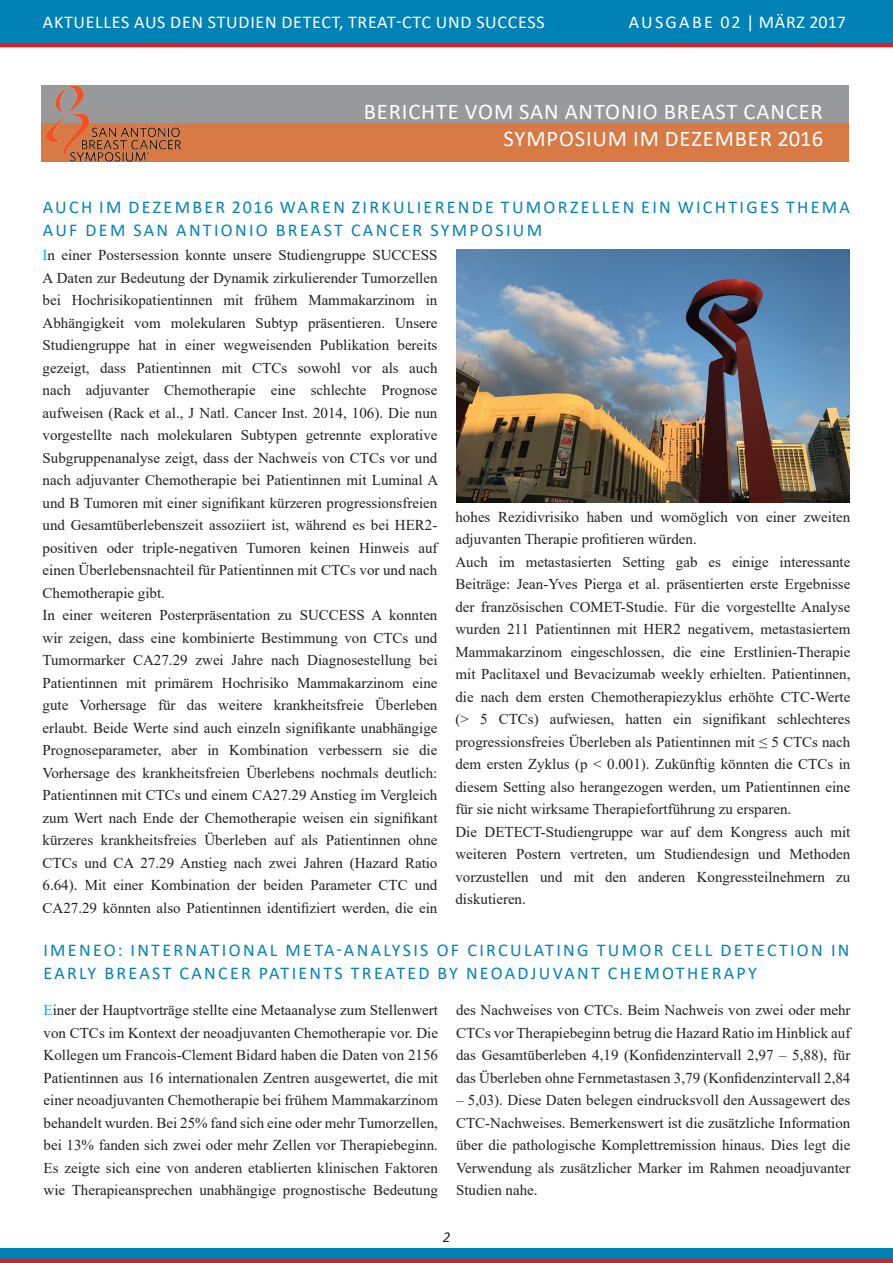
<style>
.page{position:relative;width:893px;height:1263px;background:#fff}
.page>*{position:absolute;margin:0;border:0;box-sizing:border-box;transform-origin:0 0}
.t1{font:22.5px/27px "Calibri";letter-spacing:.04em;color:#fff;text-align:right}
.t2{font:18px/22.5px "Calibri";letter-spacing:.13em;color:#0182b7}
.t3{font:18px "Calibri";letter-spacing:.04em;color:#fff}
.t4{font:18px "Calibri";letter-spacing:.1em;color:#fff}
.t5{font:15px/22.5px "Times New Roman";color:#231f20;text-align:justify}
.t6{font:italic 15px "Calibri";color:#231f20}
.s1{color:#00aeef}
</style>
<div class="page">
<div style="left:0;top:0;width:893px;height:43px;background:#0182b7"></div>
<hr style="left:0;top:43px;width:893px;height:4px;background:#d1232a">
<div style="left:0;top:1248px;width:893px;height:11px;background:#0182b7"></div>
<hr style="left:0;top:1259px;width:893px;height:4px;background:#d1232a">
<div style="left:41px;top:85px;width:808px;height:77px;background:#98999b"></div>
<div style="left:41px;top:123px;width:808px;height:39px;background:#d77a45"></div>
<img style="left:47px;top:85px;width:135px;height:77px">
<img style="left:457px;top:250px;width:392px;height:253px">
<p class="t3" style="left:43px;top:10px;width:249px">AKTUELLES AUS DEN STUDIEN DETE</p>
<p class="t3" style="left:321px;top:10px;width:206px">CT, TREAT-CTC UND SU CCESS</p>
<p class="t4" style="left:629px;top:10px;width:219px">AUSGABE 02 | MÄRZ 2017</p>
<h1 class="t1" style="left:364px;top:98px;width:461px">BERICHTE VOM SAN ANTONIO BREAST CANCER<br>SYM POSI UM IM DEZEM BER 2016</h1>
<p class="t2" style="left:43px;top:195px;width:664px">AUCH IM DEZEM BER 2016 WAREN ZI RKULI ERENDE TUMORZELLEN EI N WICH</p>
<p class="t2" style="left:728px;top:195px;width:108px">TIGES TH EMA</p>
<p class="t2" style="left:43px;top:218px;width:498px">AUF DEM SAN ANTIONIO BREAST CANCER SYM POSI UM</p>
<p class="t5" style="left:43px;top:243px;width:397px;text-align:left"><span class="s1">I</span>n einer Postersession konnte unsere Studiengruppe SUCCESS<br>A Daten zur Bedeutung der Dynamik zirkulierender Tumorzellen bei Hochrisikopatientinnen mit frühem Mammakarzinom in Abhängigkeit vom molekularen Subtyp präsentieren. Unsere Studiengruppe hat in einer wegweisenden Publikation bereits gezeigt, dass Patientinnen mit CTCs sowohl vor als auch nach adjuvanter Chemotherapie eine schlechte Prognose aufweisen (Rack et al., J Natl. Cancer Inst. 2014, 106). Die nun vorgestellte nach molekularen Subtypen getrennte explorative Subgruppenanalyse zeigt, dass der Nachweis von CTCs vor und nach adjuvanter Chemotherapie bei Patientinnen mit Luminal A und B Tumoren mit einer signifikant kürzeren progressionsfreien und Gesamtüberlebenszeit assoziiert ist, während es bei HER2- positiven oder triple-negativen Tumoren keinen Hinweis auf einen Überlebensnachteil für Patientinnen mit CTCs vor und nach Chemotherapie gibt.<br>In einer weiteren Posterpräsentation zu SUCCESS</p>
<p class="t5" style="left:43px;top:603px;width:396px;text-indent:329px">A konnten wir zeigen, dass eine kombinierte Bestimmung von CTCs und Tumormarker CA27.29 zwei Jahre nach Diagnosestellung bei Patientinnen mit primärem Hochrisiko Mammakarzinom eine gute Vorhersage für das weitere krankheitsfreie Überleben erlaubt. Beide Werte sind auch einzeln signifikante unabhängige Prognoseparameter, aber in Kombination verbessern sie die Vorhersage des krankheitsfreien Überlebens nochmals deutlich:<br>Patientinnen mit CTCs und einem CA27.29 Anstieg im Vergleich zum Wert nach Ende der Chemotherapie weisen ein signifikant kürzeres krankheitsfreies Überleben auf als Patientinnen ohne CTCs und CA 27.29 Anstieg nach zwei Jahren (Hazard Ratio 6.64). Mit einer Kombination der beiden Parameter CTC und CA27.29 könnten also Patientinnen identifiziert werden, die ein</p>
<p class="t5" style="left:455px;top:505px;width:396px;text-align:left">hohes Rezidivrisiko haben und womöglich von einer zweiten adjuvanten Therapie profitieren würden.<br>Auch im metastasierten Setting gab es einige interessante Beiträge: Jean-Yves Pierga et al. präsentierten erste Ergebnisse der französischen COMET-Studie. Für die vorgestellte Analyse wurden 211 Patientinnen mit HER2 negativem, metastasiertem Mammakarzinom eingeschlossen, die eine Erstlinien-Therapie mit Paclitaxel und Bevacizumab weekly erhielten. Patientinnen, die nach dem ersten Chemotherapiezyklus erhöhte CTC-Werte (&gt; 5 CTCs) aufwiesen, hatten ein signifikant schlechteres progressionsfreies Überleben als Patientinnen mit ≤ 5 CTCs nach dem ersten Zyklus (p &lt; 0.001). Zukünftig könnten die CTCs in diesem Setting also herangezogen werden, um Patientinnen eine für sie nicht wirksame Therapiefortführung zu ersparen.<br>Die DETECT-Studiengruppe war auf dem Kongress auch mit weiteren Postern vertreten, um Studiendesign und Methoden vorzustellen und mit den anderen Kongressteilnehmern zu diskutieren.</p>
<p class="t2" style="left:43px;top:939px;width:808px;text-indent:628px">CELL DETEC TION IN<br>EARLY BREAST CANCER PATI ENTS TREATED BY NEOADJUVANT CH EMOTH ERAPY</p>
<p class="t5" style="left:44px;top:998px;width:396px"><span class="s1">E</span>iner der Hauptvorträge stellte eine Metaanalyse zum Stellenwert von CTCs im Kontext der neoadjuvanten Chemotherapie vor. Die Kollegen um Francois-Clement Bidard haben die Daten von 2156<br>Patientinnen aus 16 internationalen Zentren ausgewertet, die mit einer neoadjuvanten Chemotherapie bei frühem Mammakarzinom behandelt wurden. Bei 25% fand sich eine oder mehr Tumorzellen, bei 13% fanden sich zwei oder mehr Zellen vor Therapiebeginn.<br>Es zeigte sich eine von anderen etablierten klinischen Faktoren wie Therapieansprechen unabhängige prognostische Bedeutung</p>
<p class="t5" style="left:456px;top:998px;width:396px">des Nachweises von CTCs. Beim Nachweis von zwei oder mehr CTCs vor Therapiebeginn betrug die Hazard Ratio im Hinblick auf das Gesamtüberleben 4,19 (Konfidenzintervall 2,97 – 5,88), für das Überleben ohne Fernmetastasen 3,79 (Konfidenzintervall 2,84</p>
<p class="t2" style="left:43px;top:939px;width:37px">IMENE</p>
<p class="t2" style="left:104px;top:939px;width:533px">O: I NTERNATIONAL ME TA-ANALYSIS OF CIRCULATING TUMOR</p>
<p class="t5" style="left:456px;top:1088px;width:396px">– 5,03). Diese Daten belegen eindrucksvoll den Aussagewert des CTC-Nachweises. Bemerkenswert ist die zusätzliche Information über die pathologische Komplettremission hinaus. Dies legt die Verwendung als zusätzlicher Marker im Rahmen neoadjuvanter Studien nahe.</p>
<p class="t6" style="left:443px;top:1227px;width:9px">2</p>
</div>
